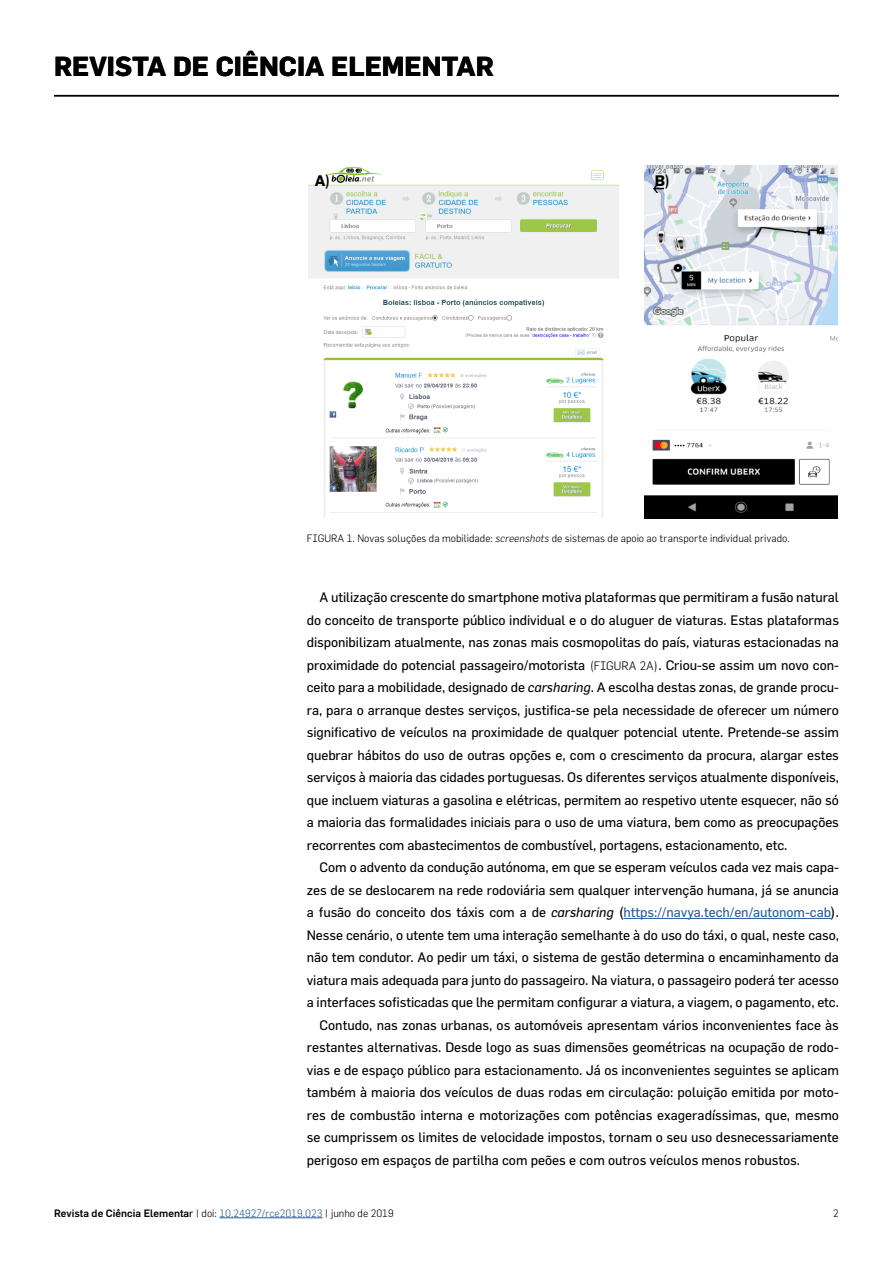
<style>
.page{position:relative;width:893px;height:1263px;background:#fff}
.page>*{position:absolute;margin:0;border:0;box-sizing:border-box;transform-origin:0 0}
.t1{font:700 27px "Flama";color:#000}
.t2{font:700 15px "Flama";color:#000}
.t3{font:13.5px/22.5px "Flama";letter-spacing:-.005em;color:#000;text-align:justify}
.t4{font:300 10.5px "Flama";color:#000}
.t5{font:500 10.5px "Flama";color:#000}
.s1{font-style:italic}
.s2{font-weight:300;font-size:12px}
.s3{color:#275b9b}
.s4{font-weight:400}
.s5{font-weight:300}
.s6{font-weight:300;color:#275b9b}
</style>
<div class="page">
<hr style="left:219px;top:1217px;width:103px;height:1px;background:#275b9b">
<hr style="left:54px;top:95px;width:785px;height:1px;background:#000">
<hr style="left:624px;top:918px;width:207px;height:1px;background:#275b9b">
<img style="left:308px;top:167px;width:310px;height:350px">
<img style="left:645px;top:166px;width:192px;height:352px">
<h1 class="t1" style="left:54px;top:50px;width:441px">REVISTA DE CIÊNCIA ELEMENTAR</h1>
<p class="t2" style="left:315px;top:172px;width:17px">A)</p>
<p class="t2" style="left:655px;top:172px;width:16px">B)</p>
<p class="t4" style="left:307px;top:532px;width:484px">FIGURA 1. Novas soluções da mobilidade: <span class="s1">screenshots</span> de sistemas de apoio ao transporte individual privado.</p>
<p class="t3" style="left:307px;top:586px;width:534px;text-indent:13px">A utilização crescente do smartphone motiva plataformas que permitiram a fusão natural do conceito de transporte público individual e o do aluguer de viaturas. Estas plataformas disponibilizam atualmente, nas zonas mais cosmopolitas do país, viaturas estacionadas na proximidade do potencial passageiro/motorista <span class="s2">(FIGURA 2A)</span>. Criou-se assim um novo con&shy;ceito para a mobilidade, designado de <span class="s1">carsharing</span>. A escolha destas zonas, de grande procu&shy;ra, para o arranque destes serviços, justifica-se pela necessidade de oferecer um número significativo de veículos na proximidade de qualquer potencial utente. Pretende-se assim quebrar hábitos do uso de outras opções e, com o crescimento da procura, alargar estes serviços à maioria das cidades portuguesas. Os diferentes serviços atualmente disponíveis, que incluem viaturas a gasolina e elétricas, permitem ao respetivo utente esquecer, não só a maioria das formalidades iniciais para o uso de uma viatura, bem como as preocupações recorrentes com abastecimentos de combustível, portagens, estacionamento, etc.</p>
<p class="t3" style="left:320px;top:856px;width:521px">Com o advento da condução autónoma, em que se esperam veículos cada vez mais capa-</p>
<p class="t3" style="left:307px;top:878px;width:534px">zes de se deslocarem na rede rodoviária sem qualquer intervenção humana, já se anuncia</p>
<p class="t3" style="left:307px;top:901px;width:534px">a fusão do conceito dos táxis com a de <span class="s1">carsharing</span> (<span class="s3">https://navya.tech/en/autonom-cab</span>).</p>
<p class="t3" style="left:307px;top:923px;width:534px">Nesse cenário, o utente tem uma interação semelhante à do uso do táxi, o qual, neste caso,</p>
<p class="t3" style="left:307px;top:946px;width:534px">não tem condutor. Ao pedir um táxi, o sistema de gestão determina o encaminhamento da</p>
<p class="t3" style="left:307px;top:968px;width:534px">viatura mais adequada para junto do passageiro. Na viatura, o passageiro poderá ter acesso</p>
<p class="t3" style="left:307px;top:991px;width:534px">a interfaces sofisticadas que lhe permitam configurar a viatura, a viagem, o pagamento, etc.</p>
<p class="t3" style="left:320px;top:1013px;width:521px">Contudo, nas zonas urbanas, os automóveis apresentam vários inconvenientes face às</p>
<p class="t3" style="left:307px;top:1036px;width:534px">restantes alternativas. Desde logo as suas dimensões geométricas na ocupação de rodo-</p>
<p class="t3" style="left:307px;top:1058px;width:534px">vias e de espaço público para estacionamento. Já os inconvenientes seguintes se aplicam</p>
<p class="t3" style="left:307px;top:1081px;width:534px">também à maioria dos veículos de duas rodas em circulação: poluição emitida por moto-</p>
<p class="t3" style="left:307px;top:1103px;width:534px">res de combustão interna e motorizações com potências exageradíssimas, que, mesmo</p>
<p class="t3" style="left:307px;top:1126px;width:534px">se cumprissem os limites de velocidade impostos, tornam o seu uso desnecessariamente</p>
<p class="t3" style="left:307px;top:1148px;width:495px">perigoso em espaços de partilha com peões e com outros veículos menos robustos.</p>
<p class="t5" style="left:54px;top:1206px;width:341px">Revista de Ciência Elementa<span class="s4">r</span> <span class="s5">| doi:</span> <span class="s6">10.24927/rce2019.023</span> <span class="s5">| junho de 2019</span></p>
<p class="t4" style="left:833px;top:1207px;width:7px">2</p>
</div>
